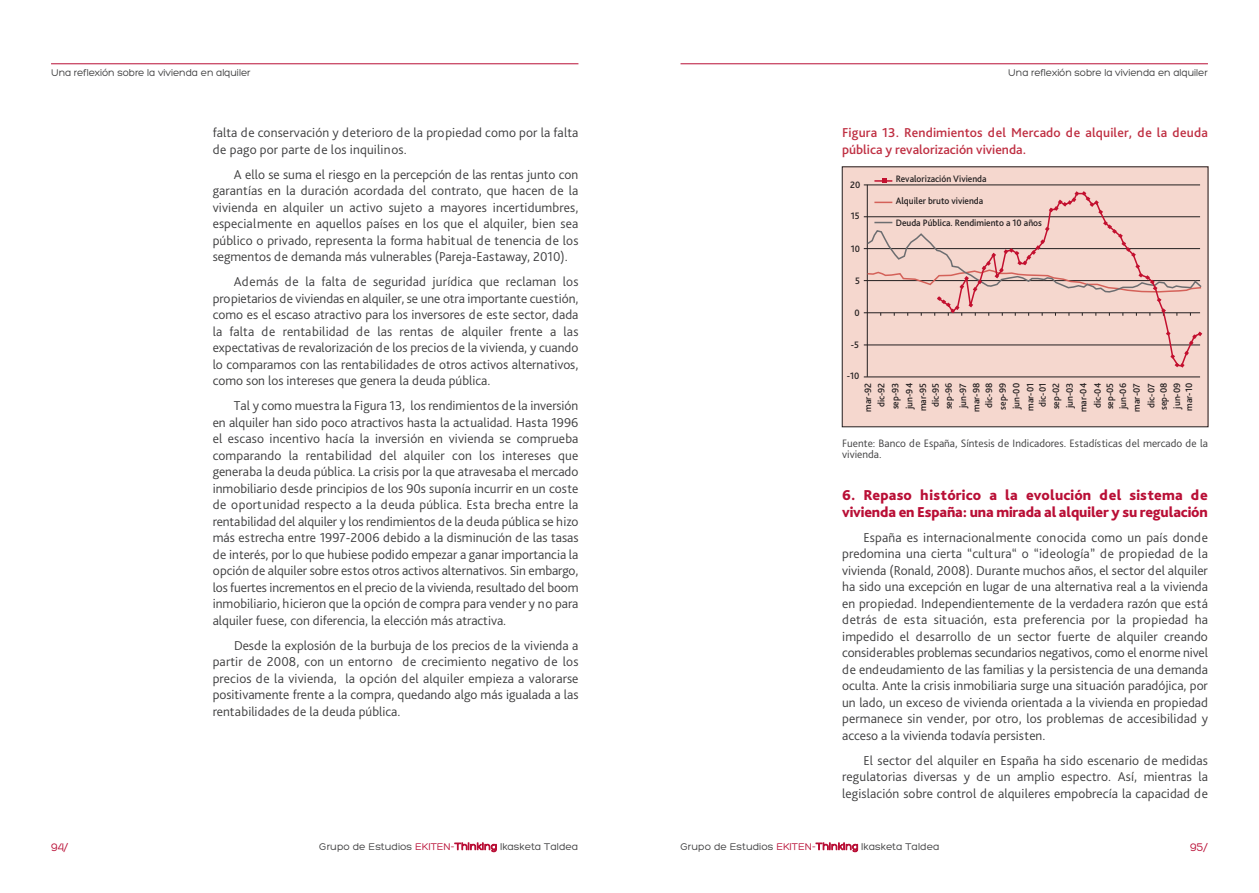
<style>
.page{position:relative;width:1259px;height:893px;background:#fff}
.page>*{position:absolute;margin:0;border:0;box-sizing:border-box;transform-origin:0 0}
.t1{font:800 15px/16.5px "Bliss Pro";letter-spacing:-.01em;color:#b90f36}
.t2{font:300 13.5px/16.5px "Bliss Pro";color:#3e3e3f;text-align:justify}
.t3{font:500 13.5px/16.5px "Bliss Pro";letter-spacing:.01em;color:#bf2f42}
.t4{font:12px "Hero";color:#b90f36}
.t5{font:300 11.25px/10.5px "Bliss Pro";color:#3e3e3f}
.t6{font:10.5px "Hero";color:#3e3e3f}
.t7{font:500 9.75px/13.5px "Bliss Pro";color:#231f20;text-align:center;scale:.95 1}
.s1{color:#b90f36}
</style>
<div class="page">
<hr style="left:680px;top:63px;width:528px;height:1px;background:#b90f36">
<hr style="left:51px;top:63px;width:527px;height:1px;background:#b90f36">
<div style="left:842px;top:167px;width:366px;height:260px;background:#f5d7ce"></div>
<hr style="left:864px;top:185px;width:336px;height:1px;background:#231f20">
<hr style="left:864px;top:216px;width:336px;height:1px;background:#231f20">
<hr style="left:864px;top:248px;width:336px;height:1px;background:#231f20">
<hr style="left:864px;top:280px;width:336px;height:1px;background:#231f20">
<hr style="left:864px;top:312px;width:336px;height:1px;background:#231f20">
<hr style="left:864px;top:345px;width:336px;height:1px;background:#231f20">
<hr style="left:864px;top:377px;width:336px;height:1px;background:#231f20">
<hr style="left:867px;top:185px;width:1px;height:192px;background:#231f20">
<svg style="left:874px;top:178px;width:18px;height:5px"></svg>
<svg style="left:874px;top:202px;width:18px;height:1px"></svg>
<svg style="left:935px;top:214px;width:268px;height:137px"></svg>
<svg style="left:1049px;top:191px;width:54px;height:23px"></svg>
<svg style="left:865px;top:221px;width:338px;height:95px"></svg>
<svg style="left:1166px;top:331px;width:4px;height:5px"></svg>
<svg style="left:1170px;top:351px;width:19px;height:17px"></svg>
<svg style="left:1188px;top:332px;width:14px;height:13px"></svg>
<p class="t6" style="left:51px;top:68px;width:201px">una reflexión sobre la vivienda en alquiler</p>
<p class="t6" style="left:1008px;top:68px;width:201px">una reflexión sobre la vivienda en alquiler</p>
<p class="t2" style="left:213px;top:125px;width:367px">falta de conservación y deterioro de la propiedad como por la falta de pago por parte de los inquilinos.</p>
<p class="t2" style="left:213px;top:167px;width:367px;text-indent:21px">A ello se suma el riesgo en la percepción de las rentas junto con garantías en la duración acordada del contrato, que hacen de la vivienda en alquiler un activo sujeto a mayores incertidumbres, especialmente en aquellos países en los que el alquiler, bien sea público o privado, representa la forma habitual de tenencia de los segmentos de demanda más vulnerables (Pareja-Eastaway, 2010).</p>
<p class="t2" style="left:213px;top:274px;width:367px;text-indent:21px">Además de la falta de seguridad jurídica que reclaman los propietarios de viviendas en alquiler, se une otra importante cuestión, como es el escaso atractivo para los inversores de este sector, dada la falta de rentabilidad de las rentas de alquiler frente a las expectativas de revalorización de los precios de la vivienda, y cuando lo comparamos con las rentabilidades de otros activos alternativos, como son los intereses que genera la deuda pública.</p>
<p class="t2" style="left:213px;top:398px;width:367px;text-indent:21px">Tal y como muestra la Figura 13, los rendimientos de la inversión en alquiler han sido poco atractivos hasta la actualidad. Hasta 1996 el escaso incentivo hacía la inversión en vivienda se comprueba comparando la rentabilidad del alquiler con los intereses que generaba la deuda pública. La crisis por la que atravesaba el mercado inmobiliario desde principios de los 90s suponía incurrir en un coste de oportunidad respecto a la deuda pública. Esta brecha entre la rentabilidad del alquiler y los rendimientos de la deuda pública se hizo más estrecha entre 1997-2006 debido a la disminución de las tasas de interés, por lo que hubiese podido empezar a ganar importancia la opción de alquiler sobre estos otros activos alternativos. Sin embargo, los fuertes incrementos en el precio de la vivienda, resultado del boom inmobiliario, hicieron que la opción de compra para vender y no para alquiler fuese, con diferencia, la elección más atractiva.</p>
<p class="t2" style="left:213px;top:638px;width:367px;text-indent:21px">Desde la explosión de la burbuja de los precios de la vivienda a partir de 2008, con un entorno de crecimiento negativo de los precios de la vivienda, la opción del alquiler empieza a valorarse positivamente frente a la compra, quedando algo más igualada a las rentabilidades de la deuda pública.</p>
<p class="t3" style="left:842px;top:125px;width:367px">Figura 13. Rendimientos del Mercado de alquiler, de la deuda pública y revalorización vivienda.</p>
<p class="t7" style="left:850px;top:178px;width:12px">20</p>
<p class="t7" style="left:851px;top:210px;width:11px">15</p>
<p class="t7" style="left:850px;top:243px;width:11px">10</p>
<p class="t7" style="left:855px;top:274px;width:7px">5</p>
<p class="t7" style="left:854px;top:307px;width:7px">0</p>
<p class="t7" style="left:851px;top:339px;width:10px">-5</p>
<p class="t7" style="left:847px;top:370px;width:15px">-10</p>
<p class="t7" style="left:895px;top:173px;width:97px">Revalorización Vivienda</p>
<p class="t7" style="left:895px;top:195px;width:94px">Alquiler bruto vivienda</p>
<p class="t7" style="left:895px;top:217px;width:155px">Deuda Pública. Rendimiento a 10 años</p>
<p class="t7" style="left:862px;top:412px;width:32px;rotate:-90deg">mar-92 dic-92 sep-93 jun-94 mar-95 dic-95 sep-96</p>
<p class="t7" style="left:956px;top:412px;width:32px;rotate:-90deg">jun-97 mar-98 dic-98 sep-99 jun-00</p>
<p class="t7" style="left:1036px;top:412px;width:33px;rotate:-90deg">dic-01 sep-02 jun-03 mar-04</p>
<p class="t7" style="left:1092px;top:409px;width:29px;line-height:12.1px;text-align:left;rotate:-90deg">dic-04 sep-05</p>
<p class="t7" style="left:1116px;top:412px;width:31px;line-height:14.1px;rotate:-90deg">jun-06 mar-07 dic-07</p>
<p class="t7" style="left:1157px;top:410px;width:30px;text-align:left;rotate:-90deg">sep-08 jun-09</p>
<p class="t7" style="left:1182px;top:411px;width:31px;rotate:-90deg">mar-10</p>
<p class="t7" style="left:1024px;top:411px;width:31px;rotate:-90deg">mar-01</p>
<p class="t5" style="left:842px;top:439px;width:367px">Fuente: Banco de España, Síntesis de Indicadores. Estadísticas del mercado de la vivienda.</p>
<p class="t1" style="left:842px;top:488px;width:367px">6. Repaso histórico a la evolución del sistema de vivienda en España: una mirada al alquiler y su regulación</p>
<p class="t2" style="left:842px;top:530px;width:367px;text-indent:21px">España es internacionalmente conocida como un país donde predomina una cierta “cultura“ o “ideología” de propiedad de la vivienda (Ronald, 2008). Durante muchos años, el sector del alquiler ha sido una excepción en lugar de una alternativa real a la vivienda en propiedad. Independientemente de la verdadera razón que está detrás de esta situación, esta preferencia por la propiedad ha impedido el desarrollo de un sector fuerte de alquiler creando considerables problemas secundarios negativos, como el enorme nivel de endeudamiento de las familias y la persistencia de una demanda oculta. Ante la crisis inmobiliaria surge una situación paradójica, por un lado, un exceso de vivienda orientada a la vivienda en propiedad permanece sin vender, por otro, los problemas de accesibilidad y acceso a la vivienda todavía persisten.</p>
<p class="t2" style="left:842px;top:753px;width:367px;text-indent:21px">El sector del alquiler en España ha sido escenario de medidas regulatorias diversas y de un amplio espectro. Así, mientras la legislación sobre control de alquileres empobrecía la capacidad de</p>
<p class="t4" style="left:51px;top:843px;width:19px">94/</p>
<p class="t6" style="left:319px;top:842px;width:261px">Grupo de Estudios <span class="s1">EKITEN-Thinking</span> Ikasketa Taldea</p>
<p class="t6" style="left:680px;top:842px;width:261px">Grupo de Estudios <span class="s1">EKITEN-Thinking</span> Ikasketa Taldea</p>
<p class="t4" style="left:1190px;top:843px;width:19px">95/</p>
</div>
